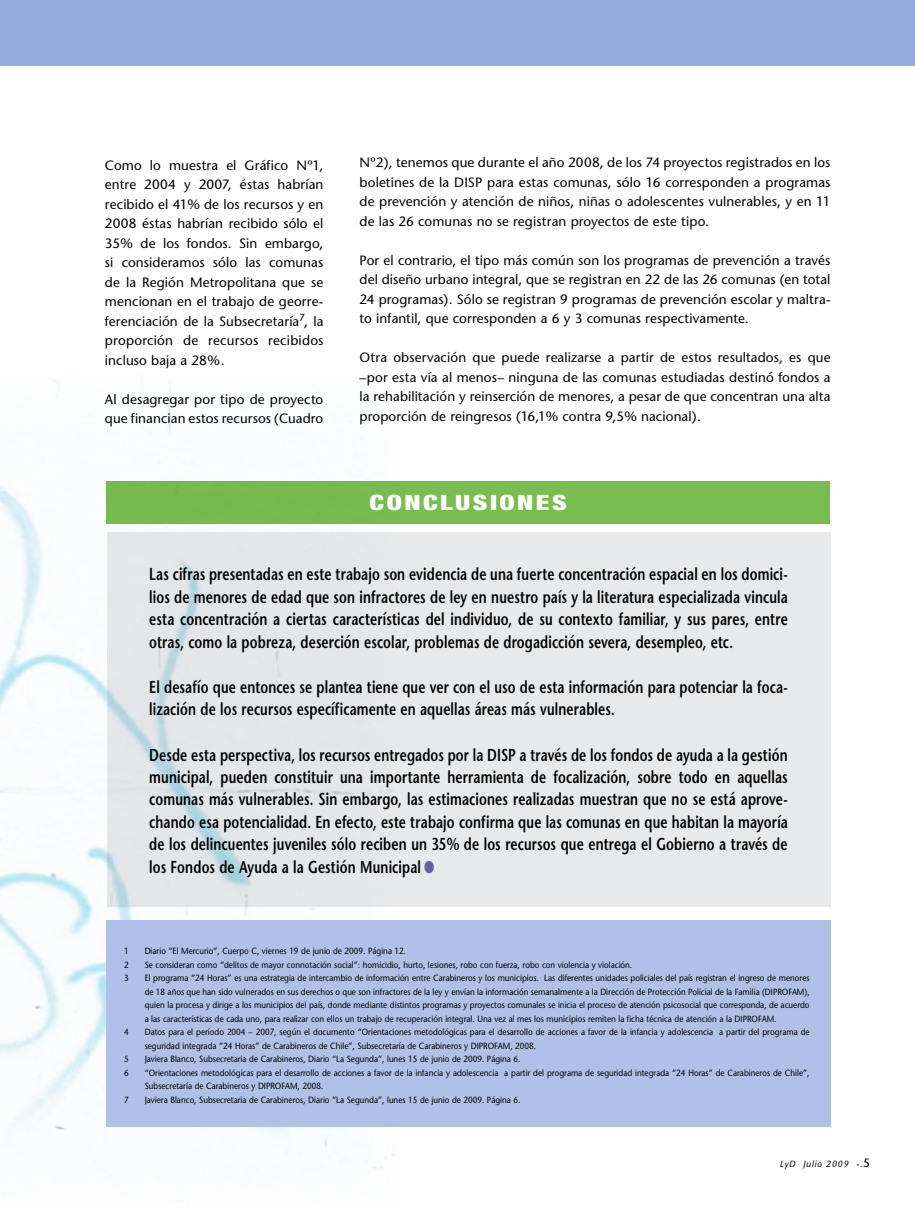
<style>
.page{position:relative;width:915px;height:1212px;background:#fff}
.page>*{position:absolute;margin:0;border:0;box-sizing:border-box;transform-origin:0 0}
.t1{font:900 condensed 21px "Helvetica Neue";letter-spacing:.09em;color:#fff;scale:1.3 1}
.t2{font:600 17.25px/22.5px "Stone Sans";letter-spacing:.01em;color:#000;text-align:justify;scale:.75 1}
.t3{font:13.5px/19.5px "Stone Sans";letter-spacing:.01em;color:#000;text-align:justify}
.t4{font:9px/13.5px "Stone Sans";color:#000;scale:.9 1}
.t5{font:italic 9px "Stone Sans";letter-spacing:.075em;color:#000}
.s1{color:#625f9d}
.s2{font-style:normal}
.s3{font-style:normal;font-size:12px}
</style>
<div class="page">
<div style="left:107px;top:532px;width:723px;height:374px;background:#e8e9eb"></div>
<div style="left:106px;top:481px;width:723px;height:43px;background:#78bd4f"></div>
<img style="left:0;top:386px;width:400px;height:783px">
<div style="left:0;top:0;width:914px;height:65px;background:#94acdb"></div>
<div style="left:106px;top:921px;width:724px;height:206px;background:#afc1e6"></div>
<p class="t3" style="left:105px;top:155px;width:220px">Como lo muestra el Gráfico N º1, entre 2004 y 2007, éstas habrían recibido el 41% de los recursos y en 2008 éstas habrían recibido sólo el 35% de los fondos. Sin embargo, si consideramos sólo las comunas de la Región Metropolitana que se mencionan en el trabajo de georre&shy;ferenciación de la Subsecretaría<sup>7</sup>, la proporción de recursos recibidos incluso baja a 28%.</p>
<h3 class="t3" style="left:105px;top:389px;width:220px">Al desagregar por tipo de proyecto que financian estos recursos (Cuadro</h3>
<h3 class="t3" style="left:359px;top:153px;width:472px">N º2), tenemos que durante el año 2008, de los 74 proyectos registrados en los boletines de la DISP</h3>
<h3 class="t3" style="left:359px;top:173px;width:472px;text-indent:128px">para estas comunas, sólo 16 corresponden a programas de prevención y atención de niños, niñas o adolescentes vulnerables, y en 11 de las 26 comunas no se registran proyectos de este tipo.</h3>
<p class="t3" style="left:359px;top:250px;width:472px">Por el contrario, el tipo más común son los programas de prevención a través del diseño urbano integral, que se registran en 22 de las 26 comunas (en total 24 programas). Sólo se registran 9 programas de prevención escolar y maltra&shy;to infantil, que corresponden a 6 y 3 comunas respectivamente.</p>
<p class="t3" style="left:359px;top:348px;width:472px">Otra observación que puede realizarse a partir de estos resultados, es que –por esta vía al menos– ninguna de las comunas estudiadas destinó fondos a la rehabilitación y reinserción de menores, a pesar de que concentran una alta proporción de reingresos (16,1% contra 9,5% nacional).</p>
<h1 class="t1" style="left:369px;top:489px;width:153px">CONCLUSIONES</h1>
<p class="t2" style="left:149px;top:563px;width:852px">Las cifras presentadas en este trabajo son evidencia de una fuerte concentración espacial en los domici&shy;lios de menores de edad que son infractores de ley en nuestro país y la literatura especializada vincula esta concentración a ciertas características del individuo, de su contexto familiar, y sus pares, entre otras, como la pobreza, deserción escolar, problemas de drogadicción severa, desempleo, etc.</p>
<h2 class="t2" style="left:149px;top:676px;width:852px">El desafío que entonces se plantea tiene que ver con el uso de esta información para potenciar la foca&shy;lización de los recursos específicamente en aquellas áreas más vulnerables.</h2>
<p class="t2" style="left:149px;top:743px;width:852px">Desde esta perspectiva, los recursos entregados por la DISP a través de los fondos de ayuda a la gestión municipal, pueden constituir una importante herramienta de focalización, sobre todo en aquellas comunas más vulnerables. Sin embargo, las estimaciones realizadas muestran que no se está aprove&shy;chando esa potencialidad. En efecto, este trabajo confirma que las comunas en que habitan la mayoría de los delincuentes juveniles sólo reciben un 35% de los recursos que entrega el Gobierno a través de los Fondos de Ayuda a la Gestión Municipal <span class="s1">●</span></p>
<p class="t4" style="left:124px;top:944px;width:7px">1</p>
<p class="t4" style="left:145px;top:944px;width:290px">Diario “El Mercurio”, Cuerpo C, viernes 19 de junio de 2009. Página 12.</p>
<p class="t4" style="left:124px;top:958px;width:566px">2 Se consideran como “delitos de mayor connotación social”: homicidio, hurto, lesiones, robo con fuerza, robo con violencia y violación.</p>
<p class="t4" style="left:124px;top:971px;width:763px">3 El programa “24 Horas” es una estrategia de intercambio de información entre Carabineros y los municipios. Las diferentes unidades policiales del país registran el ingreso de menores</p>
<p class="t4" style="left:145px;top:985px;width:695px">de 18 años que han sido vulnerados en sus derechos o que son infractores de la ley y envían la información semanalmente a la Dirección de Protección Policial de la Familia (DIPROFA</p>
<p class="t4" style="left:145px;top:985px;width:740px;text-align:justify;text-indent:652px">M), quien la procesa y dirige a los municipios del país, donde mediante distintos programas y proyectos comunales se inicia el proceso de atención psicosocial que corresponda, de acuerdo a las características de cada uno, para realizar con ellos un trabajo de recuperación integral. Una vez al mes los municipios remiten la ficha técnica de atención a la DIPROFA</p>
<p class="t4" style="left:766px;top:1012px;width:12px">M.</p>
<p class="t4" style="left:124px;top:1025px;width:7px">4</p>
<p class="t4" style="left:145px;top:1025px;width:740px">Datos para el período 2004 – 2007, según el documento “Orientaciones metodológicas para el desarrollo de acciones a favor de la infancia y adolescencia a partir del programa de seguridad integrada “24 Horas” de Carabineros de Chile”, Subsecretaría de Carabineros y DIPROFA</p>
<p class="t4" style="left:502px;top:1039px;width:39px">M, 2008.</p>
<p class="t4" style="left:124px;top:1052px;width:7px">5</p>
<p class="t4" style="left:145px;top:1052px;width:419px">Javiera Blanco, Subsecretaria de Carabineros, Diario “La Segunda”, lunes 15 de junio de 2009. Página 6.</p>
<p class="t4" style="left:124px;top:1066px;width:7px">6</p>
<p class="t4" style="left:145px;top:1066px;width:740px">“Orientaciones metodológicas para el desarrollo de acciones a favor de la infancia y adolescencia a partir del programa de seguridad integrada “24 Horas” de Carabineros de Chile”,<br>Subsecretaría de Carabineros y DIPRO</p>
<p class="t4" style="left:281px;top:1079px;width:47px">FAM, 2008.</p>
<p class="t4" style="left:124px;top:1093px;width:7px">7</p>
<p class="t4" style="left:145px;top:1093px;width:419px">Javiera Blanco, Subsecretaria de Carabineros, Diario “La Segunda”, lunes 15 de junio de 2009. Página 6.</p>
<p class="t5" style="left:779px;top:1159px;width:92px">LyD Julio 2009 <span class="s2">-.</span> <span class="s3">5</span></p>
</div>
